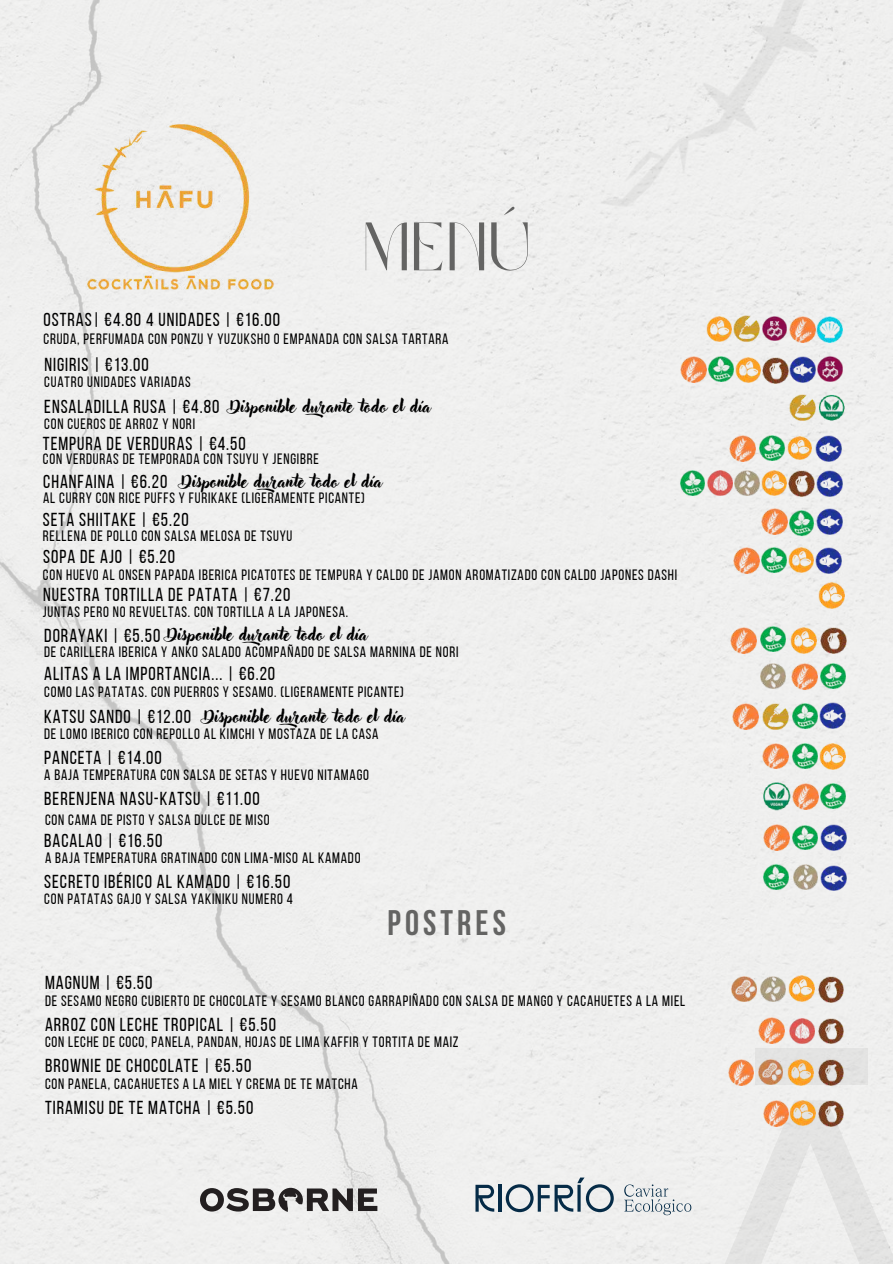
<style>
.page{position:relative;width:893px;height:1264px;background:#fff}
.page>*{position:absolute;margin:0;border:0;box-sizing:border-box;transform-origin:0 0}
.t1{font:67.8px "Brown Sugar";color:#646463}
.t2{font:700 35.4px "Bebas Neue";letter-spacing:.115em;color:#646463}
.t3{font:18.75px "Bebas Neue";letter-spacing:.055em;color:#000}
.t4{font:18px "Adlery Pro Swash";color:#000}
.t5{font:15px "Bebas Neue";letter-spacing:.055em;color:#000}
.s1{font-family:"Bebas Neue";font-size:18.75px}
</style>
<div class="page">
<div style="left:0;top:450px;width:892px;height:813px;background:#efefee"></div>
<div style="left:0;top:0;width:892px;height:450px;background:#efefee"></div>
<img style="left:0;top:89px;width:349px;height:234px">
<div style="left:717px;top:1004px;width:175px;height:259px;background:#efefee"></div>
<svg style="left:724px;top:1100px;width:168px;height:163px"></svg>
<div style="left:755px;top:1048px;width:112px;height:36px;background:#e3e3e2"></div>
<svg style="left:475px;top:1184px;width:19px;height:27px"></svg>
<hr style="left:498px;top:1184px;width:3px;height:27px;background:#052b47">
<svg style="left:505px;top:1177px;width:108px;height:35px"></svg>
<svg style="left:624px;top:1184px;width:67px;height:31px"></svg>
<svg style="left:200px;top:1187px;width:177px;height:24px;background:#807e7e"></svg>
<img style="left:818px;top:1100px;width:25px;height:26px">
<img style="left:763px;top:1100px;width:52px;height:26px">
<img style="left:818px;top:1018px;width:25px;height:25px">
<img style="left:789px;top:1018px;width:25px;height:25px">
<img style="left:759px;top:1017px;width:25px;height:26px">
<img style="left:818px;top:1059px;width:25px;height:26px">
<img style="left:787px;top:1059px;width:26px;height:26px">
<img style="left:758px;top:1059px;width:24px;height:25px">
<img style="left:728px;top:1059px;width:25px;height:26px">
<img style="left:760px;top:976px;width:25px;height:25px">
<img style="left:818px;top:976px;width:25px;height:26px">
<img style="left:788px;top:975px;width:26px;height:26px">
<img style="left:731px;top:976px;width:25px;height:25px">
<img style="left:708px;top:356px;width:25px;height:25px">
<img style="left:817px;top:357px;width:25px;height:24px">
<img style="left:762px;top:356px;width:53px;height:27px">
<img style="left:735px;top:357px;width:25px;height:25px">
<img style="left:680px;top:357px;width:26px;height:26px">
<img style="left:761px;top:547px;width:25px;height:25px">
<img style="left:815px;top:547px;width:26px;height:26px">
<img style="left:788px;top:548px;width:25px;height:24px">
<img style="left:733px;top:547px;width:26px;height:26px">
<img style="left:680px;top:470px;width:25px;height:25px">
<img style="left:734px;top:470px;width:25px;height:25px">
<img style="left:816px;top:470px;width:26px;height:26px">
<img style="left:788px;top:470px;width:26px;height:26px">
<img style="left:761px;top:471px;width:25px;height:24px">
<img style="left:707px;top:471px;width:25px;height:24px">
<img style="left:812px;top:388px;width:38px;height:39px">
<img style="left:789px;top:510px;width:24px;height:25px">
<img style="left:816px;top:509px;width:26px;height:26px">
<img style="left:761px;top:509px;width:26px;height:26px">
<img style="left:759px;top:435px;width:25px;height:25px">
<img style="left:815px;top:435px;width:26px;height:26px">
<img style="left:788px;top:436px;width:23px;height:23px">
<img style="left:729px;top:435px;width:26px;height:26px">
<img style="left:760px;top:626px;width:25px;height:25px">
<img style="left:820px;top:627px;width:26px;height:26px">
<img style="left:790px;top:627px;width:26px;height:26px">
<img style="left:730px;top:627px;width:26px;height:26px">
<img style="left:820px;top:663px;width:25px;height:25px">
<img style="left:791px;top:663px;width:26px;height:26px">
<img style="left:760px;top:663px;width:25px;height:25px">
<img style="left:818px;top:582px;width:26px;height:26px">
<img style="left:792px;top:703px;width:25px;height:25px">
<img style="left:819px;top:702px;width:26px;height:26px">
<img style="left:762px;top:703px;width:26px;height:26px">
<img style="left:732px;top:703px;width:26px;height:26px">
<img style="left:792px;top:743px;width:25px;height:25px">
<img style="left:819px;top:743px;width:26px;height:26px">
<img style="left:762px;top:743px;width:26px;height:26px">
<img style="left:820px;top:783px;width:25px;height:25px">
<img style="left:796px;top:783px;width:22px;height:26px">
<img style="left:756px;top:775px;width:40px;height:41px">
<img style="left:792px;top:825px;width:25px;height:24px">
<img style="left:820px;top:824px;width:26px;height:26px">
<img style="left:763px;top:824px;width:26px;height:26px">
<img style="left:763px;top:864px;width:25px;height:25px">
<img style="left:793px;top:864px;width:24px;height:25px">
<img style="left:820px;top:865px;width:26px;height:25px">
<img style="left:789px;top:316px;width:53px;height:26px">
<img style="left:762px;top:316px;width:24px;height:25px">
<img style="left:789px;top:395px;width:26px;height:26px">
<img style="left:733px;top:316px;width:26px;height:25px">
<img style="left:706px;top:317px;width:25px;height:24px">
<h1 class="t1" style="left:363px;top:219px;width:168px">MENÚ</h1>
<p class="t3" style="left:43px;top:312px;width:238px">OSTRAS| €4.80 4 UNIDADES | €16.00</p>
<p class="t5" style="left:43px;top:333px;width:406px">CRUDA, PERFUMADA CON PONZU Y YUZUKSHO O EMPANADA CON SALSA TARTARA</p>
<p class="t3" style="left:44px;top:356px;width:106px">NIGIRIS | €13.00</p>
<p class="t5" style="left:44px;top:375px;width:148px">CUATRO UNIDADES VARIADAS</p>
<p class="t4" style="left:230px;top:397px;width:202px">Disponible durante todo el día</p>
<p class="t3" style="left:44px;top:399px;width:176px">ENSALADILLA RUSA | €4.80</p>
<p class="t5" style="left:44px;top:418px;width:152px">CON CUEROS DE ARROZ Y NORI</p>
<p class="t3" style="left:43px;top:436px;width:204px">TEMPURA DE VERDURAS | €4.50</p>
<p class="t5" style="left:43px;top:453px;width:277px">CON VERDURAS DE TEMPORADA CON TSUYU Y JENGIBRE</p>
<p class="t4" style="left:181px;top:472px;width:202px">Disponible durante todo el día</p>
<p class="t3" style="left:43px;top:473px;width:126px">CHANFAINA | €6.20</p>
<p class="t5" style="left:43px;top:491px;width:323px">AL CURRY CON RICE PUFFS Y FURIKAKE (LIGERAMENTE PICANTE)</p>
<p class="t3" style="left:43px;top:511px;width:147px">SETA SHIITAKE | €5.20</p>
<p class="t5" style="left:43px;top:530px;width:251px">RELLENA DE POLLO CON SALSA MELOSA DE TSUYU</p>
<p class="t3" style="left:43px;top:549px;width:133px">SOPA DE AJO | €5.20</p>
<p class="t5" style="left:43px;top:568px;width:635px">CON HUEVO AL ONSEN PAPADA IBERICA PICATOTES DE TEMPURA Y CALDO DE JAMON AROMATIZADO CON CALDO JAPONES DASHI</p>
<p class="t3" style="left:43px;top:587px;width:249px">NUESTRA TORTILLA DE PATATA | €7.20</p>
<p class="t5" style="left:43px;top:606px;width:307px">JUNTAS PERO NO REVUELTAS. CON TORTILLA A LA JAPONESA.</p>
<p class="t4" style="left:44px;top:626px;width:325px"><span class="s1">DORAYAKI | €5.50</span> Disponible durante todo el día</p>
<p class="t5" style="left:44px;top:645px;width:415px">DE CARILLERA IBERICA Y ANKO SALADO ACOMPAÑADO DE SALSA MARNINA DE NORI</p>
<p class="t3" style="left:44px;top:666px;width:232px">ALITAS A LA IMPORTANCIA... | €6.20</p>
<p class="t5" style="left:44px;top:685px;width:361px">COMO LAS PATATAS. CON PUERROS Y SESAMO. (LIGERAMENTE PICANTE)</p>
<p class="t4" style="left:44px;top:707px;width:362px"><span class="s1">KATSU SANDO | €12.00</span> Disponible durante todo el día</p>
<p class="t5" style="left:44px;top:727px;width:336px">DE LOMO IBERICO CON REPOLLO AL KIMCHI Y MOSTAZA DE LA CASA</p>
<p class="t3" style="left:44px;top:750px;width:119px">PANCETA | €14.00</p>
<p class="t5" style="left:44px;top:768px;width:326px">A BAJA TEMPERATURA CON SALSA DE SETAS Y HUEVO NITAMAGO</p>
<p class="t3" style="left:44px;top:790px;width:217px">BERENJENA NASU-KATSU | €11.00</p>
<p class="t5" style="left:45px;top:813px;width:226px">CON CAMA DE PISTO Y SALSA DULCE DE MISO</p>
<p class="t3" style="left:44px;top:832px;width:120px">BACALAO | €16.50</p>
<p class="t5" style="left:45px;top:851px;width:317px">A BAJA TEMPERATURA GRATINADO CON LIMA-MISO AL KAMADO</p>
<p class="t3" style="left:44px;top:874px;width:247px">SECRETO IBÉRICO AL KAMADO | €16.50</p>
<p class="t5" style="left:44px;top:893px;width:250px">CON PATATAS GAJO Y SALSA YAKINIKU NUMERO 4</p>
<h2 class="t2" style="left:387px;top:908px;width:120px">POSTRES</h2>
<p class="t3" style="left:45px;top:975px;width:109px">MAGNUM | €5.50</p>
<p class="t5" style="left:45px;top:994px;width:641px">DE SESAMO NEGRO CUBIERTO DE CHOCOLATE Y SESAMO BLANCO GARRAPIÑADO CON SALSA DE MANGO Y CACAHUETES A LA MIEL</p>
<p class="t3" style="left:45px;top:1016px;width:232px">ARROZ CON LECHE TROPICAL | €5.50</p>
<p class="t5" style="left:45px;top:1035px;width:415px">CON LECHE DE COCO, PANELA, PANDAN, HOJAS DE LIMA KAFFIR Y TORTITA DE MAIZ</p>
<p class="t3" style="left:45px;top:1058px;width:208px">BROWNIE DE CHOCOLATE | €5.50</p>
<p class="t5" style="left:45px;top:1077px;width:314px">CON PANELA, CACAHUETES A LA MIEL Y CREMA DE TE MATCHA</p>
<p class="t3" style="left:45px;top:1099px;width:210px">TIRAMISU DE TE MATCHA | €5.50</p>
</div>
